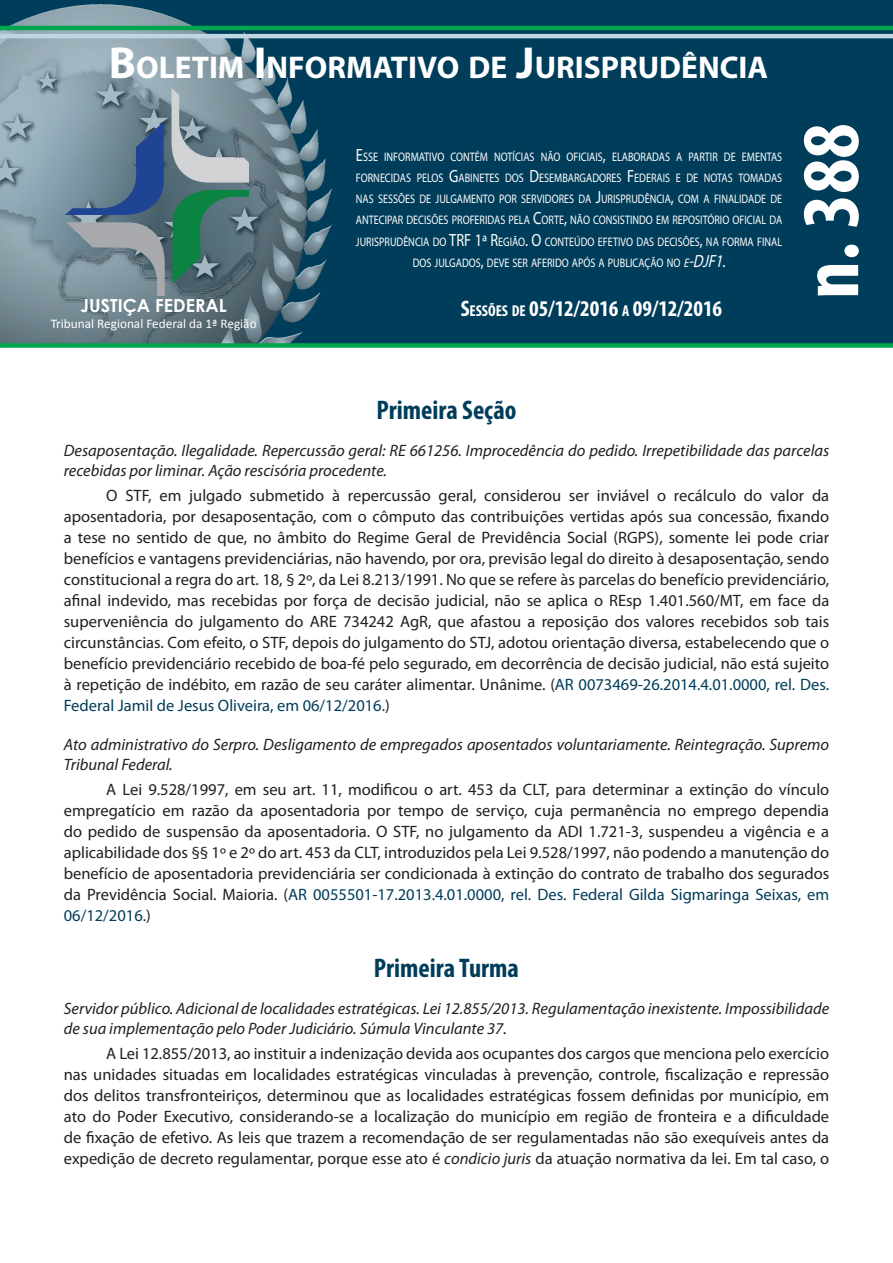
<style>
.page{position:relative;width:893px;height:1263px;background:#fff}
.page>*{position:absolute;margin:0;border:0;box-sizing:border-box;transform-origin:0 0}
.t1{font:700 condensed 82.5px "Myriad Pro";color:#fff}
.t2{font:700 31.5px "Myriad Pro";color:#fff}
.TÍTULO{font:700 condensed 27px "Myriad Pro";color:#003d5a}
.t3{font:700 condensed 22.5px "Myriad Pro";color:#fff}
.t4{font:700 18px "Century Gothic";color:#fff}
.Texto_EMENTA{font:16.5px/21px "Myriad Pro";color:#231f20;text-align:justify}
.Cabeça_EMENTA{font:italic 16.5px/19.8px "Myriad Pro";color:#231f20}
.t5{font:13.2px "Calibri";color:#fff}
.t6{font:12.45px/21.3px "Myriad Pro";color:#fff;text-align:center;scale:.82 1}
.s1{font-size:45px}
.s2{font-size:17.7px}
.s3{font-style:italic}
.s4{font-style:italic;font-size:17.7px}
.s5{font-size:15.75px}
.s6{color:#003d5a}
</style>
<div class="page">
<div style="left:0;top:0;width:893px;height:343px;background:#003d5a"></div>
<img style="left:0;top:4px;width:406px;height:339px">
<hr style="left:0;top:34px;width:893px;height:4px;background:#bed5e2">
<svg style="left:0;top:343px;width:893px;height:5px;background:#0ea558"></svg>
<hr style="left:0;top:26px;width:893px;height:4px;background:#00a54f">
<svg style="left:65px;top:122px;width:99px;height:93px;background:#5a7696"></svg>
<svg style="left:173px;top:190px;width:76px;height:93px;background:#3d7666"></svg>
<svg style="left:66px;top:222px;width:99px;height:74px;background:#86949c"></svg>
<svg style="left:171px;top:88px;width:78px;height:95px;background:#91a0a7"></svg>
<h2 class="t2" style="left:109px;top:47px;width:661px"><span class="s1">B</span>OLETIM <span class="s1">I</span> NFORMATIVO DE <span class="s1">J</span>URISPRUDÊNCIA</h2>
<p class="t6" style="left:356px;top:146px;width:521px"><span class="s2">E</span>SSE INFORMATIVO CONTÉM NOTÍCIAS NÃO OFICIAIS<span class="s2">,</span> ELABORADAS A PARTIR DE EMENTAS FORNECIDAS PELOS <span class="s2">G</span>ABINETES DOS <span class="s2">D</span>ESEMBARGADORES <span class="s2">F</span> EDERAIS E DE NOTAS TOMADAS NAS SESSÕES DE JULGAMENTO POR SERVIDORES DA <span class="s2">J</span>URISPRUDÊNCIA<span class="s2">,</span> COM A FINALIDADE DE ANTECIPAR DECISÕES PROFERIDAS PELA <span class="s2">C</span>ORTE<span class="s2">,</span> NÃO CONSISTINDO EM REPOSITÓRIO OFICIAL DA JURISPRUDÊNCIA DO <span class="s2">TRF 1ª R</span>EGIÃO<span class="s2">. O</span> CONTEÚDO EFETIVO DAS DECISÕES<span class="s2">,</span> NA FORMA FINAL DOS JULGADOS<span class="s2">,</span> DEVE SER AFERIDO APÓS A PUBLICAÇÃO NO <span class="s3">e</span><span class="s4">-DJF1</span><span class="s2">.</span></p>
<p class="t4" style="left:81px;top:292px;width:148px">JUSTIÇA FEDERAL</p>
<h3 class="t3" style="left:461px;top:294px;width:263px">S<span class="s5">ESSÕES DE</span> 05/12/2016 <span class="s5">A</span> 09/12/2016</h3>
<p class="t5" style="left:51px;top:315px;width:207px">Tribunal Regional Federal da 1ª Região</p>
<h1 class="t1" style="left:779px;top:299px;width:177px;rotate:-90deg">n. 388</h1>
<p class="TÍTULO" style="left:376px;top:393px;width:141px">Primeira Seção</p>
<p class="Cabeça_EMENTA" style="left:64px;top:440px;width:767px">Desaposentação. Ilegalidade. Repercussão geral: RE 661256. Improcedência do pedido. Irrepetibilidade das parcelas recebidas por liminar. Ação rescisória procedente.</p>
<p class="Texto_EMENTA" style="left:64px;top:485px;width:767px;text-indent:43px">O STF, em julgado submetido à repercussão geral, considerou ser inviável o recálculo do valor da aposentadoria, por desaposentação, com o cômputo das contribuições vertidas após sua concessão, fixando a tese no sentido de que, no âmbito do Regime Geral de Previdência Social (RGPS), somente lei pode criar benefícios e vantagens previdenciárias, não havendo, por ora, previsão legal do direito à desaposentação, sendo constitucional a regra do art. 18, § 2º, da Lei 8.213/1991. No que se refere às parcelas do benefício previdenciário, afinal indevido, mas recebidas por força de decisão judicial, não se aplica o REsp 1.401.560/MT, em face da superveniência do julgamento do ARE 734242 AgR, que afastou a reposição dos valores recebidos sob tais circunstâncias. Com efeito, o STF, depois do julgamento do STJ, adotou orientação diversa, estabelecendo que o benefício previdenciário recebido de boa-fé pelo segurado, em decorrência de decisão judicial, não está sujeito à repetição de indébito, em razão de seu caráter alimentar. Unânime. (<span class="s6">AR 0073469-26.2014.4.01.0000, rel. Des.<br>Federal Jamil de Jesus Oliveira, em 06/12/2016.</span>)</p>
<p class="Cabeça_EMENTA" style="left:64px;top:734px;width:767px">Ato administrativo do Serpro. Desligamento de empregados aposentados voluntariamente. Reintegração. Supremo<br>Tribunal Federal.</p>
<p class="Texto_EMENTA" style="left:64px;top:779px;width:767px;text-indent:43px">A Lei 9.528/1997, em seu art. 11, modificou o art. 453 da CLT, para determinar a extinção do vínculo empregatício em razão da aposentadoria por tempo de serviço, cuja permanência no emprego dependia do pedido de suspensão da aposentadoria. O STF, no julgamento da ADI 1.721-3, suspendeu a vigência e a aplicabilidade dos §§ 1º e 2º do art. 453 da CLT, introduzidos pela Lei 9.528/1997, não podendo a manutenção do benefício de aposentadoria previdenciária ser condicionada à extinção do contrato de trabalho dos segurados da Previdência Social. Maioria. (<span class="s6">AR 0055501-17.2013.4.01.0000, rel. Des. Federal Gilda Sigmaringa Seixas, em 06/12/2016.</span>)</p>
<p class="TÍTULO" style="left:374px;top:951px;width:147px">Primeira Turma</p>
<p class="Cabeça_EMENTA" style="left:64px;top:998px;width:767px">Servidor público. Adicional de localidades estratégicas. Lei 12.855/2013. Regulamentação inexistente. Impossibilidade de sua implementação pelo Poder Judiciário. Súmula Vinculante 37.</p>
<p class="Texto_EMENTA" style="left:64px;top:1042px;width:767px;text-indent:43px">A Lei 12.855/2013, ao instituir a indenização devida aos ocupantes dos cargos que menciona pelo exercício nas unidades situadas em localidades estratégicas vinculadas à prevenção, controle, fiscalização e repressão dos delitos transfronteiriços, determinou que as localidades estratégicas fossem definidas por município, em ato do Poder Executivo, considerando-se a localização do município em região de fronteira e a dificuldade de fixação de efetivo. As leis que trazem a recomendação de ser regulamentadas não são exequíveis antes da expedição de decreto regulamentar, porque esse ato é <span class="s3">condicio juris</span> da atuação normativa da lei. Em tal caso, o</p>
</div>
